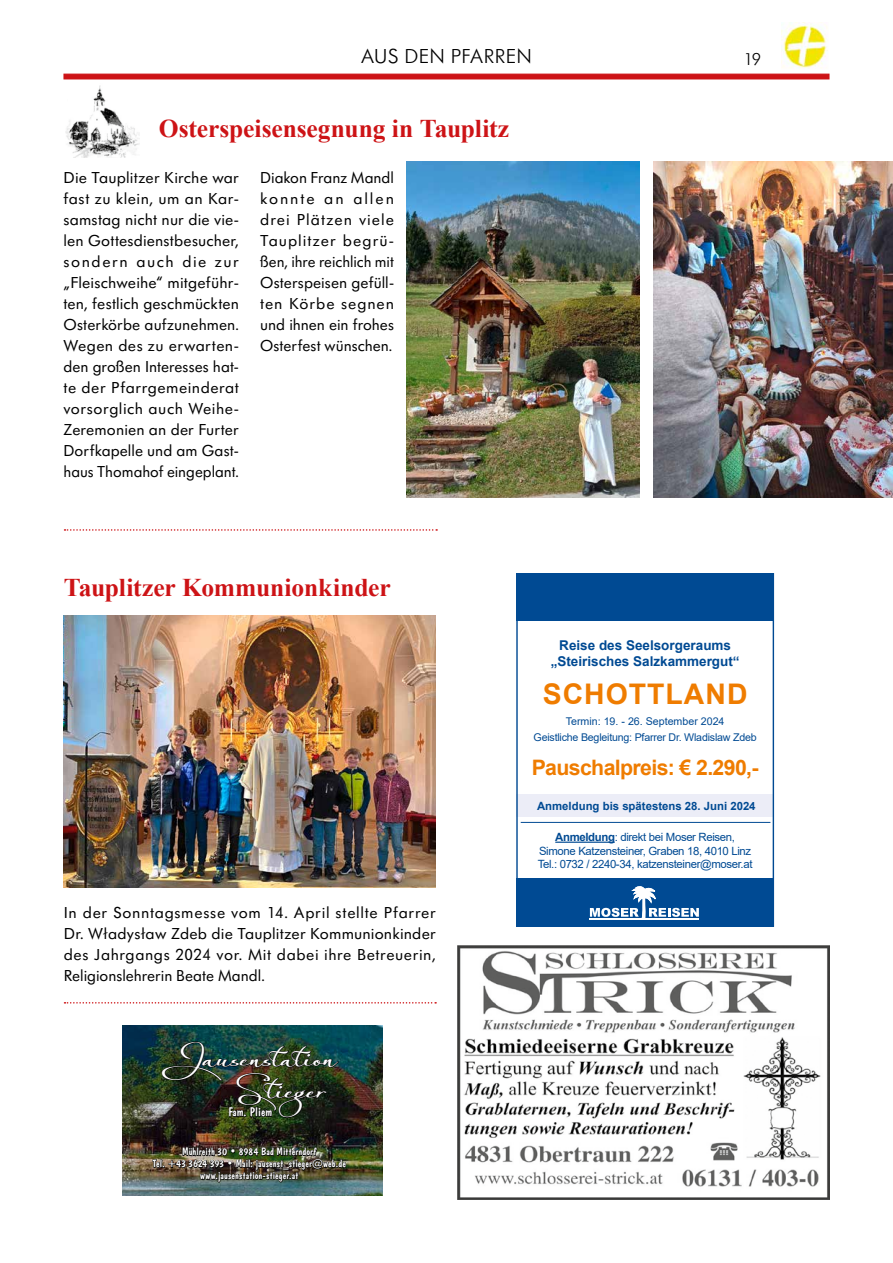
<style>
.page{position:relative;width:893px;height:1263px;background:#fff}
.page>*{position:absolute;margin:0;border:0;box-sizing:border-box;transform-origin:0 0}
.t1{font:700 28.35px "Arial";letter-spacing:.035em;color:#ef7c00}
.t2{font:700 25.5px "Times New Roman";letter-spacing:-.005em;color:#cd1316}
.t3{font:900 21.9px/32.1px "Always";color:#fff}
.t4{font:700 21.3px "Arial";letter-spacing:-.03em;color:#ef7c00}
.t5{font:300 21px "Futura SB";letter-spacing:.025em;color:#000}
.t6{font:300 18px "Futura SB";color:#000}
.t7{font:16.5px/21px "Futura SB";color:#000;text-align:justify}
.t8{font:700 13.5px/15.6px "Arial";color:#004a93;text-align:center}
.t9{font:12.75px "Dom Casual BT";color:#fff}
.t10{font:11.4px/13.6px "Arial";letter-spacing:-.03em;color:#004a93;text-align:center}
.t11{font:700 11.4px "Arial";color:#004a93}
.t12{font:10.95px/11.9px "Dom Casual BT";color:#fff;text-align:center}
.t13{font:10.65px/15.6px "Arial";letter-spacing:-.02em;color:#004a93;text-align:center}
.s1{font-weight:700}
</style>
<div class="page">
<div style="left:64px;top:74px;width:765px;height:5px;background:#cd1316"></div>
<img style="left:781px;top:24px;width:47px;height:45px">
<svg style="left:65px;top:1002px;width:371px;height:1px"></svg>
<svg style="left:65px;top:529px;width:372px;height:2px"></svg>
<img style="left:64px;top:616px;width:372px;height:272px">
<img style="left:654px;top:162px;width:239px;height:336px">
<img style="left:65px;top:85px;width:74px;height:73px">
<img style="left:123px;top:1025px;width:260px;height:170px">
<img style="left:162px;top:1041px;width:177px;height:77px">
<img style="left:152px;top:1146px;width:194px;height:38px">
<img style="left:407px;top:162px;width:232px;height:336px">
<svg style="left:516px;top:573px;width:258px;height:353px"></svg>
<img style="left:457px;top:945px;width:372px;height:254px">
<p class="t5" style="left:361px;top:45px;width:172px">AUS DEN PFARREN</p>
<p class="t6" style="left:744px;top:49px;width:19px">19</p>
<h2 class="t2" style="left:159px;top:110px;width:352px">Osterspeisensegnung in Tauplitz</h2>
<p class="t7" style="left:64px;top:167px;width:177px">Die Tauplitzer Kirche war fast zu klein, um an Kar&shy;samstag nicht nur die vie&shy;len Gottesdienstbesucher, sondern auch die zur „Fleischweihe“ mitgeführ&shy;ten, festlich geschmückten Osterkörbe aufzunehmen.<br>Wegen des zu erwarten&shy;den großen Interesses hat&shy;te der Pfarrgemeinderat vorsorglich auch Weihe-Zeremonien an der Furter Dorfkapelle und am Gast&shy;haus Thomahof eingeplant.</p>
<p class="t7" style="left:260px;top:167px;width:135px">Diakon Franz Mandl konnte an allen drei Plätzen viele Tauplitzer begrü&shy;ßen, ihre reichlich mit Osterspeisen gefüll&shy;ten Körbe segnen und ihnen ein frohes Osterfest wünschen.</p>
<h2 class="t2" style="left:64px;top:569px;width:328px">Tauplitzer Kommunionkinder</h2>
<p class="t7" style="left:64px;top:902px;width:374px">In der Sonntagsmesse vom 14. April stellte Pfarrer Dr. Władysław Zdeb die Tauplitzer Kommunionkinder des Jahrgangs 2024 vor. Mit dabei ihre Betreuerin, Religionslehrerin Beate Mandl.</p>
<h3 class="t3" style="left:236px;top:1041px;width:102px;text-indent:-71px">Jausenstation<br>Stieger</h3>
<p class="t9" style="left:228px;top:1104px;width:45px">Fam. Pliem</p>
<p class="t12" style="left:152px;top:1146px;width:195px">Mühlreith 30 • 8984 Bad Mitterndorf<br>Tel. +43 3624 393 • Mail: jausenst_stieger@web.de www.jausenstation-stieger.at</p>
<p class="t8" style="left:551px;top:638px;width:191px">Reise des Seelsorgeraums „Steirisches Salzkammergut“</p>
<h1 class="t1" style="left:543px;top:674px;width:206px">SCHOTTLAND</h1>
<p class="t13" style="left:534px;top:714px;width:225px">Termin: 19. - 26. September 2024<br>Geistliche Begleitung: Pfarrer Dr. Wladislaw Zdeb</p>
<p class="t4" style="left:532px;top:752px;width:228px">Pauschalpreis: € 2.290,-</p>
<p class="t11" style="left:537px;top:798px;width:220px">Anmeldung bis spätestens 28. Juni 2024</p>
<p class="t10" style="left:538px;top:830px;width:216px"><span class="s1">Anmeldung</span>: direkt bei Moser Reisen,<br>Simone Katzensteiner, Graben 18, 4010 Linz<br>Tel.: 0732 / 2240-34, katzensteiner@moser.at</p>
</div>
